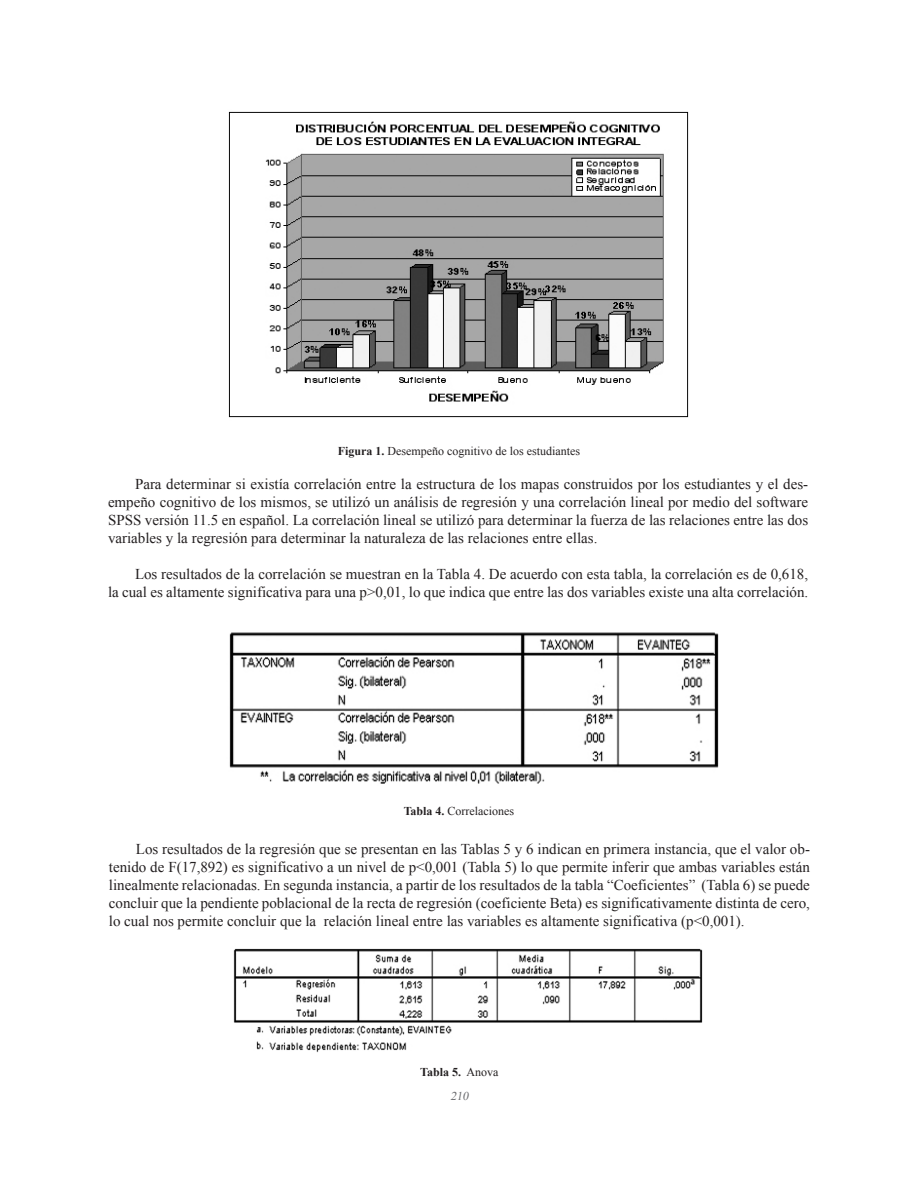
<style>
.page{position:relative;width:918px;height:1188px;background:#fff}
.page>*{position:absolute;margin:0;border:0;box-sizing:border-box;transform-origin:0 0}
.parrafo_2{font:15px/18px "Times New Roman";color:#231f20;text-align:justify}
.pie_de_figuras{font:12px "Times New Roman";color:#231f20}
.pie_de_figuras-2{font:700 12px "Times New Roman";color:#231f20}
.t1{font:italic 12px "Times New Roman";color:#6c6d70}
.s1{font-weight:700}
.s2{font-weight:400}
</style>
<div class="page">
<img style="left:228px;top:111px;width:461px;height:307px">
<img style="left:229px;top:632px;width:490px;height:152px">
<img style="left:233px;top:948px;width:470px;height:105px">
<p class="pie_de_figuras" style="left:338px;top:443px;width:244px"><span class="s1">Figura 1.</span> Desempeño cognitivo de los estudiantes</p>
<p class="parrafo_2" style="left:108px;top:474px;width:702px;text-indent:27px">Para determinar si existía correlación entre la estructura de los mapas construidos por los estudiantes y el des&shy;empeño cognitivo de los mismos, se utilizó un análisis de regresión y una correlación lineal por medio del software SPSS versión 11.5 en español. La correlación lineal se utilizó para determinar la fuerza de las relaciones entre las dos variables y la regresión para determinar la naturaleza de las relaciones entre ellas.</p>
<p class="parrafo_2" style="left:108px;top:564px;width:702px;text-align:right">Los resultados de la correlación se muestran en la Tabla 4. De acuerdo con esta tabla, la correlación es de 0,618,<br>la cual es altamente significativa para una p&gt;0,01, lo que indica que entre las dos variables existe una alta correlación.</p>
<p class="pie_de_figuras" style="left:404px;top:803px;width:112px"><span class="s1">Tabla 4.</span> Correlaciones</p>
<p class="parrafo_2" style="left:109px;top:840px;width:703px;text-indent:27px">Los resultados de la regresión que se presentan en las Tablas 5 y 6 indican en primera instancia, que el valor ob&shy;tenido de F(17,892) es significativo a un nivel de p&lt;0,001 (Tabla 5) lo que permite inferir que ambas variables están linealmente relacionadas. En segunda instancia, a partir de los resultados de la tabla “Coeficientes” (Tabla 6) se puede concluir que la pendiente poblacional de la recta de regresión (coeficiente Beta) es significativamente distinta de cero, lo cual nos permite concluir que la relación lineal entre las variables es altamente significativa (p&lt;0,001).</p>
<p class="pie_de_figuras-2" style="left:420px;top:1064px;width:80px">Tabla 5. <span class="s2">Anova</span></p>
<p class="t1" style="left:450px;top:1087px;width:22px">210</p>
</div>
